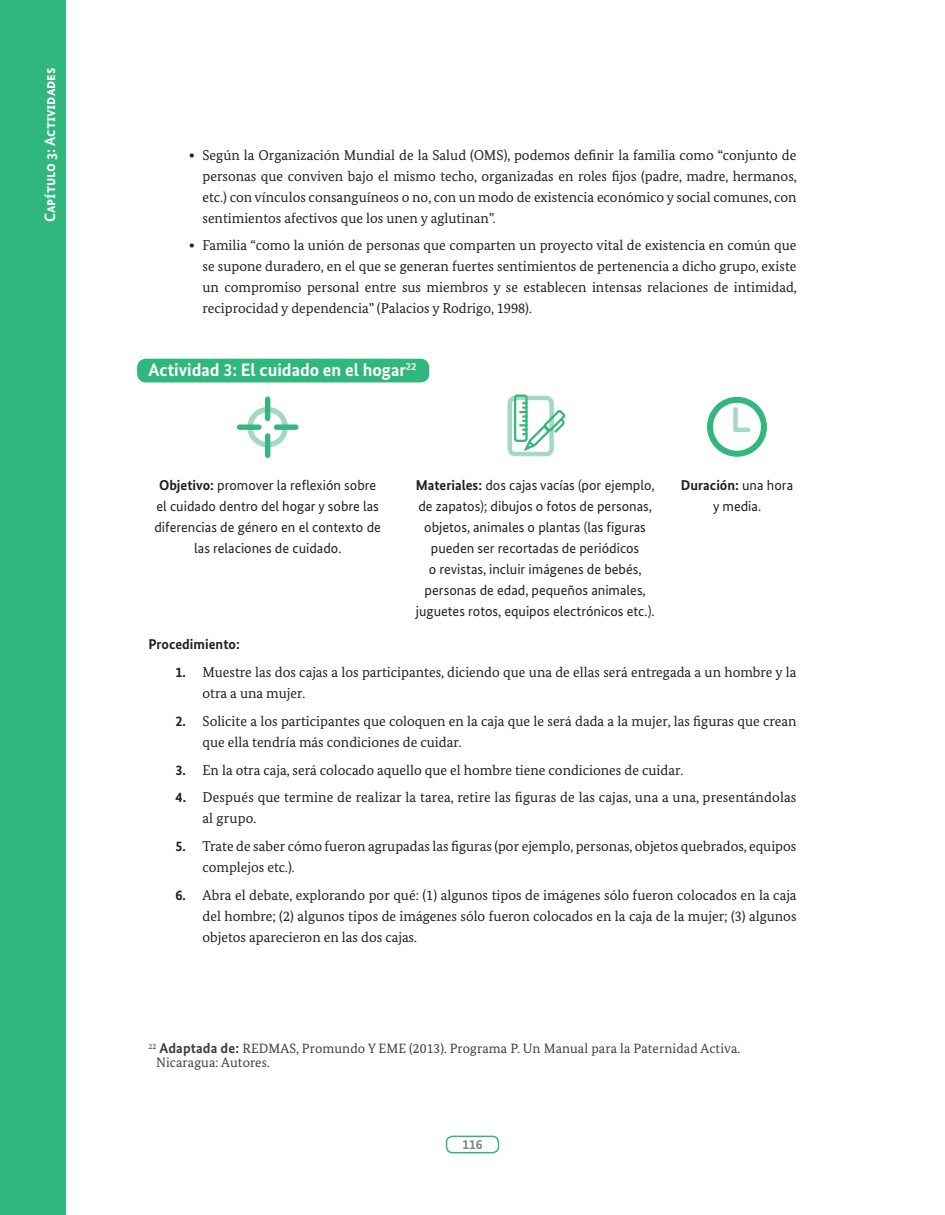
<style>
.page{position:relative;width:945px;height:1215px;background:#fff}
.page>*{position:absolute;margin:0;border:0;box-sizing:border-box;transform-origin:0 0}
.t1{font:700 18px "Bundes Sans";color:#fff}
.t2{font:700 15px "Bundes Sans";color:#fff}
.t3{font:14.25px/21px "Bundes Serif";color:#231f20}
.t4{font:14.25px/21px "Bundes Sans";color:#231f20;text-align:center}
.t5{font:700 14.25px "Bundes Sans";color:#231f20}
.t6{font:13.5px/13.5px "Bundes Serif";letter-spacing:.01em;color:#3e3e3f}
.t7{font:700 13.5px "Bundes Sans";color:#808285}
.s1{font-family:"Bundes Sans";font-weight:700}
.s2{font-weight:700}
.s3{font-family:"Bundes Sans";font-weight:700;font-size:14.25px}
</style>
<div class="page">
<div style="left:0;top:0;width:66px;height:1215px;background:#2fb77d"></div>
<div style="left:446px;top:1136px;width:53px;height:17px;border:2px solid #2fb77d;border-radius:6px"></div>
<div style="left:137px;top:359px;width:292px;height:23px;background:#2fb77d;border-radius:9px"></div>
<div style="left:508px;top:396px;width:46px;height:60px;border:4px solid #a5d8c2;border-radius:5px"></div>
<div style="left:514px;top:394px;width:14px;height:48px;border:2px solid #32b77d;border-radius:2px"></div>
<svg style="left:520px;top:402px;width:46px;height:52px"></svg>
<svg style="left:707px;top:397px;width:60px;height:60px"></svg>
<div style="left:733px;top:409px;width:5px;height:21px;background:#a5d8c2"></div>
<hr style="left:736px;top:428px;width:12px;height:4px;background:#a5d8c2">
<svg style="left:247px;top:407px;width:41px;height:40px"></svg>
<div style="left:265px;top:396px;width:5px;height:25px;background:#32b77d;border-radius:3px"></div>
<div style="left:265px;top:433px;width:5px;height:25px;background:#32b77d;border-radius:3px"></div>
<div style="left:274px;top:425px;width:24px;height:5px;background:#32b77d;border-radius:3px"></div>
<div style="left:237px;top:425px;width:25px;height:5px;background:#32b77d;border-radius:3px"></div>
<p class="t2" style="left:41px;top:222px;width:156px;rotate:-90deg">Capítulo 3: Actividades</p>
<p class="t3" style="left:202px;top:144px;width:596px;text-align:justify;text-indent:-13px"><span class="s1">•</span> Según la Organización Mundial de la Salud (OMS), podemos definir la familia como “conjunto de personas que conviven bajo el mismo techo, organizadas en roles fijos (padre, madre, hermanos, etc.) con vínculos consanguíneos o no, con un modo de existencia económico y social comunes, con sentimientos afectivos que los unen y aglutinan”.</p>
<p class="t3" style="left:202px;top:235px;width:596px;text-align:justify;text-indent:-13px"><span class="s1">•</span> Familia “como la unión de personas que comparten un proyecto vital de existencia en común que se supone duradero, en el que se generan fuertes sentimientos de pertenencia a dicho grupo, existe un compromiso personal entre sus miembros y se establecen intensas relaciones de intimidad, reciprocidad y dependencia” (Palacios y Rodrigo, 1998).</p>
<p class="t1" style="left:148px;top:359px;width:269px">Actividad 3: El cuidado en el hogar<sup>22</sup></p>
<p class="t4" style="left:154px;top:474px;width:228px"><span class="s2">Objetivo:</span> promover la reflexión sobre el cuidado dentro del hogar y sobre las diferencias de género en el contexto de las relaciones de cuidado.</p>
<p class="t4" style="left:416px;top:474px;width:241px"><span class="s2">Materiales:</span> dos cajas vacías (por ejemplo, de zapatos); dibujos o fotos de personas, objetos, animales o plantas (las figuras pueden ser recortadas de periódicos<br>o revistas, incluir imágenes de bebés, personas de edad, pequeños animales, juguetes rotos, equipos electrónicos etc.).</p>
<p class="t4" style="left:681px;top:474px;width:114px"><span class="s2">Duración:</span> una hora y media.</p>
<p class="t5" style="left:148px;top:636px;width:93px">Procedimiento:</p>
<p class="t3" style="left:203px;top:662px;width:596px;text-indent:-27px"><span class="s1">1.</span> Muestre las dos cajas a los participantes, diciendo que una de ellas será entregada a un hombre y la otra a una mujer.</p>
<p class="t3" style="left:203px;top:710px;width:596px;text-indent:-27px"><span class="s1">2.</span> Solicite a los participantes que coloquen en la caja que le será dada a la mujer, las figuras que crean que ella tendría más condiciones de cuidar.</p>
<p class="t3" style="left:176px;top:759px;width:509px"><span class="s1">3.</span> En la otra caja, será colocado aquello que el hombre tiene condiciones de cuidar.</p>
<p class="t3" style="left:203px;top:787px;width:595px;text-indent:-27px"><span class="s1">4.</span> Después que termine de realizar la tarea, retire las figuras de las cajas, una a una, presentándolas al grupo.</p>
<p class="t3" style="left:203px;top:836px;width:595px;text-indent:-27px"><span class="s1">5.</span> Trate de saber cómo fueron agrupadas las figuras (por ejemplo, personas, objetos quebrados, equipos complejos etc.).</p>
<p class="t3" style="left:203px;top:884px;width:596px;text-align:justify;text-indent:-27px"><span class="s1">6.</span> Abra el debate, explorando por qué: (1) algunos tipos de imágenes sólo fueron colocados en la caja del hombre; (2) algunos tipos de imágenes sólo fueron colocados en la caja de la mujer; (3) algunos objetos aparecieron en las dos cajas.</p>
<p class="t6" style="left:156px;top:1041px;width:586px;text-indent:-8px"><sup>22</sup> <span class="s3">Adaptada de:</span> REDMAS, Promundo Y EME (2013). Programa P. Un Manual para la Paternidad Activa.<br>Nicaragua: Autores.</p>
<p class="t7" style="left:462px;top:1136px;width:22px">116</p>
</div>
